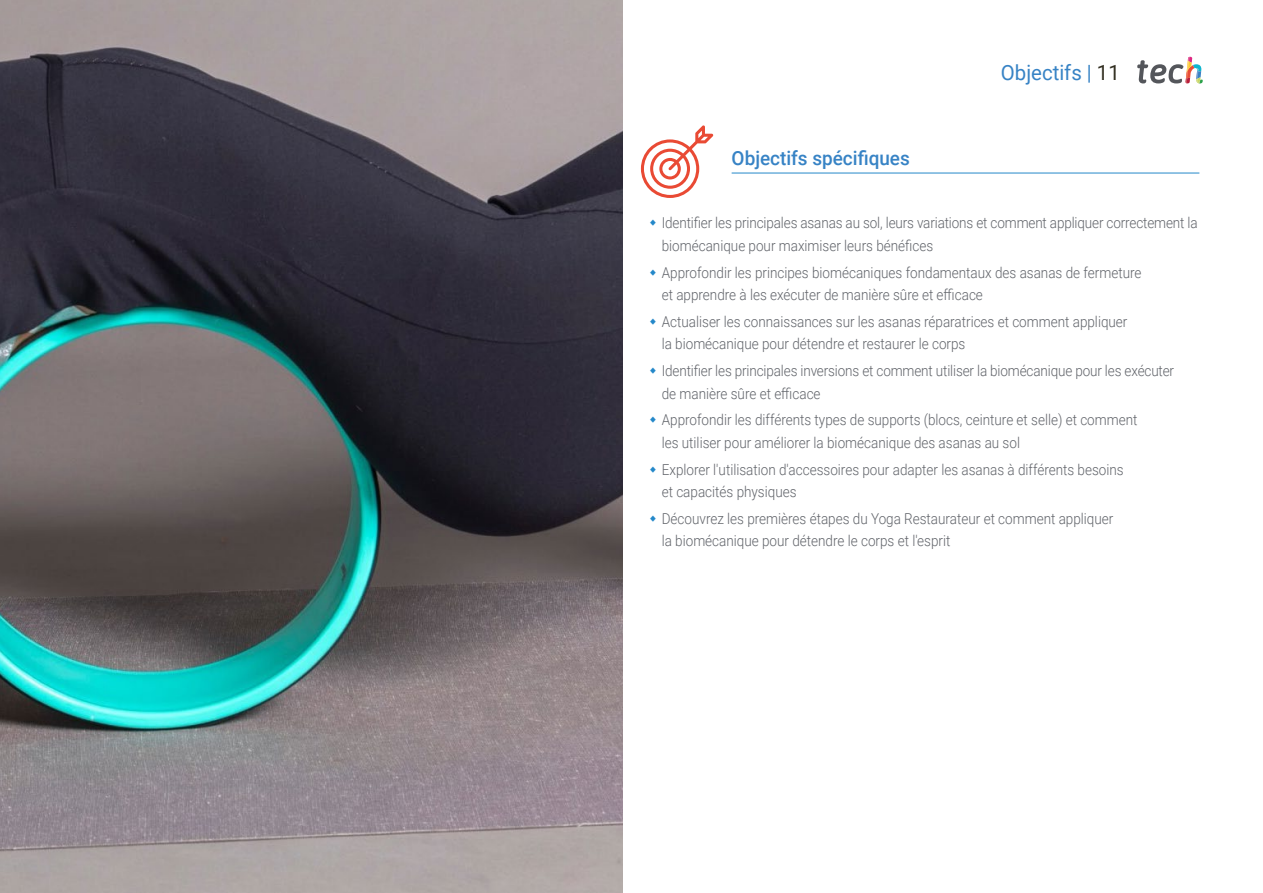
<style>
.page{position:relative;width:1263px;height:893px;background:#fff}
.page>*{position:absolute;margin:0;border:0;box-sizing:border-box;transform-origin:0 0}
.t1{font:21px "Roboto";color:#3783c5}
.t2{font:500 19.5px "Roboto";color:#3783c5}
.t3{font:300 15px/22.5px "Roboto";color:#61646a;scale:.9 1}
.s1{color:#312e20}
</style>
<div class="page">
<img style="left:0;top:0;width:622px;height:893px">
<svg style="left:1137px;top:57px;width:66px;height:27px"></svg>
<hr style="left:732px;top:173px;width:467px;height:1px;background:#2488c9">
<svg style="left:641px;top:125px;width:72px;height:73px"></svg>
<h2 class="t2" style="left:732px;top:144px;width:180px">Objectifs spécifiques</h2>
<h1 class="t1" style="left:1001px;top:57px;width:120px">Objectifs | <span class="s1">11</span></h1>
<p class="t3" style="left:662px;top:211px;width:597px">Identifier les principales asanas au sol, leurs variations et comment appliquer correctement la biomécanique pour maximiser leurs bénéfices</p>
<p class="t3" style="left:662px;top:261px;width:534px">Approfondir les principes biomécaniques fondamentaux des asanas de fermeture et apprendre à les exécuter de manière sûre et efficace</p>
<p class="t3" style="left:662px;top:310px;width:519px">Actualiser les connaissances sur les asanas réparatrices et comment appliquer la biomécanique pour détendre et restaurer le corps</p>
<p class="t3" style="left:662px;top:359px;width:571px">Identifier les principales inversions et comment utiliser la biomécanique pour les exécuter de manière sûre et efficace</p>
<p class="t3" style="left:662px;top:408px;width:530px">Approfondir les différents types de supports (blocs, ceinture et selle) et comment les utiliser pour améliorer la biomécanique des asanas au sol</p>
<p class="t3" style="left:662px;top:458px;width:515px">Explorer l'utilisation d'accessoires pour adapter les asanas à différents besoins et capacités physiques</p>
<p class="t3" style="left:662px;top:507px;width:503px">Découvrez les premières étapes du Yoga Restaurateur et comment appliquer la biomécanique pour détendre le corps et l'esprit</p>
</div>
